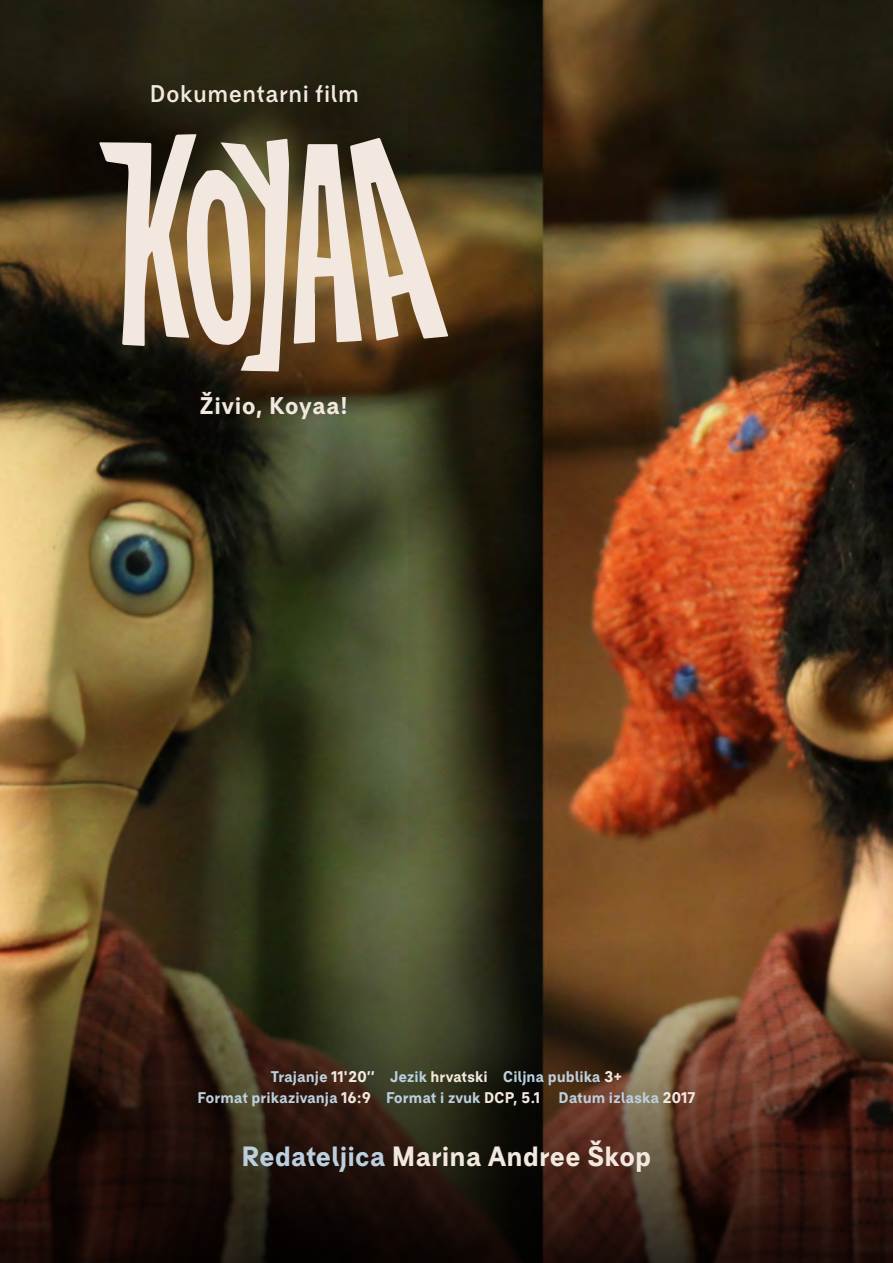
<style>
.page{position:relative;width:893px;height:1263px;background:#fff}
.page>*{position:absolute;margin:0;border:0;box-sizing:border-box;transform-origin:0 0}
.t1{font:700 27px "BC Falster Grotesk RB";color:#f2e8df}
.t2{font:700 23.4px "BC Falster Grotesk LM";letter-spacing:.015em;color:#f2e8df}
.t3{font:700 23.4px "BC Falster Grotesk RB";letter-spacing:.015em;color:#f2e8df}
.t4{font:700 15px/21px "BC Falster Grotesk RB";color:#bccfdf;text-align:center}
.s1{color:#f2e8df}
.s2{color:#bccfdf}
</style>
<div class="page">
<img style="left:0;top:0;width:893px;height:926px">
<svg style="left:0;top:926px;width:893px;height:337px;background:#402d1b"></svg>
<svg style="left:99px;top:134px;width:349px;height:238px;background:#9c8c76"></svg>
<h2 class="t2" style="left:150px;top:78px;width:211px">Dokumentarni film</h2>
<h2 class="t3" style="left:200px;top:390px;width:150px">Živio, Koyaa!</h2>
<p class="t4" style="left:198px;top:1066px;width:499px">Trajanje <span class="s1">11'20’’</span> Jezik <span class="s1">hrvatski</span> Ciljna publika <span class="s1">3+<br></span>Format prikazivanja <span class="s1">16:9</span> Format i zvuk <span class="s1">DCP, 5.1</span> Datum izlaska <span class="s1">2017</span></p>
<h1 class="t1" style="left:241px;top:1139px;width:412px"><span class="s2">Redateljica</span> Marina Andree Škop</h1>
</div>
